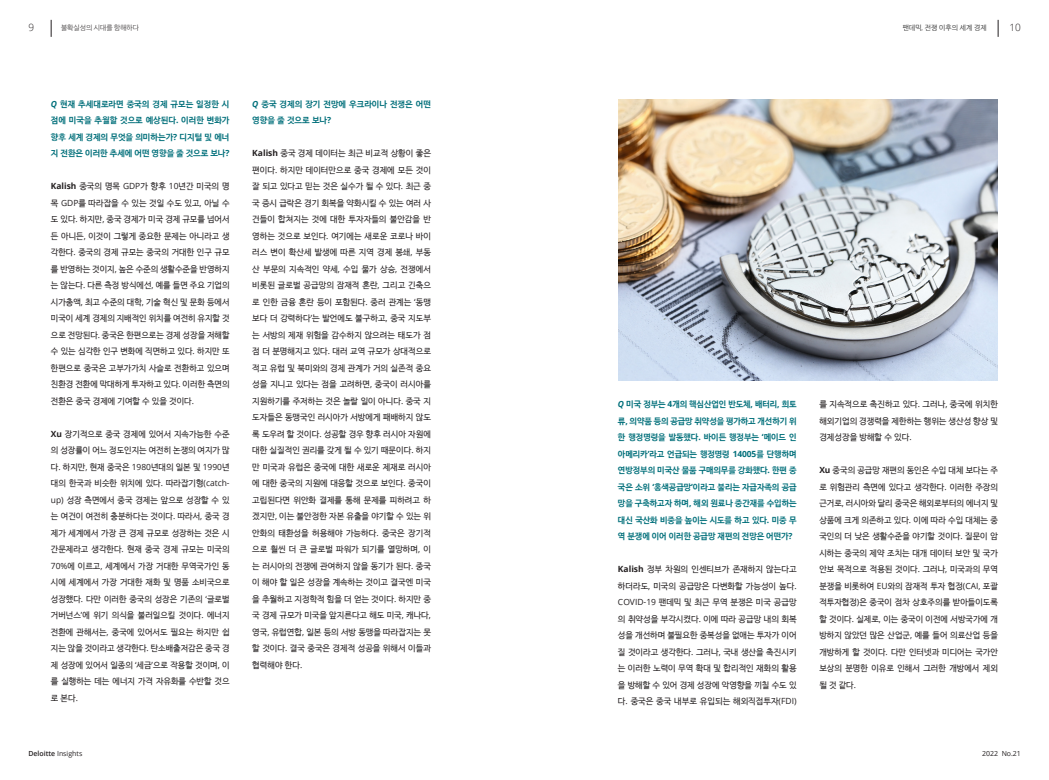
<style>
.page{position:relative;width:1049px;height:780px;background:#fff}
.page>*{position:absolute;margin:0;border:0;box-sizing:border-box;transform-origin:0 0}
.t1{font:300 10px "Open Sans";color:#231f20}
.t2{font:8.5px/16.5px "Nanum Barun Gothic";color:#231f20;text-align:justify}
.t3{font:700 8.5px/16.5px "Nanum Barun Gothic";color:#006f7a;text-align:justify}
.t4{font:600 7px "Open Sans";color:#231f20}
.t5{font:300 7px "Nanum Barun Gothic";color:#000}
.t6{font:300 7px "Nanum Barun Gothic";color:#231f20}
.t7{font:7px "Open Sans";letter-spacing:-.005em;color:#231f20}
.s1{font-family:"Open Sans"}
.s2{font-family:"Open Sans";font-style:italic}
.s3{font-family:"Open Sans";font-weight:700}
.s4{font-weight:400}
</style>
<div class="page">
<svg style="left:51px;top:20px;width:1px;height:17px"></svg>
<svg style="left:998px;top:20px;width:1px;height:17px"></svg>
<img style="left:618px;top:99px;width:380px;height:281px">
<p class="t1" style="left:28px;top:21px;width:7px">9</p>
<p class="t6" style="left:61px;top:25px;width:80px">불확실성의 시대를 항해하다</p>
<p class="t1" style="left:1009px;top:21px;width:13px">10</p>
<p class="t5" style="left:903px;top:24px;width:85px">팬데믹<span class="s1">,</span> 전쟁 이후의 세계 경제</p>
<p class="t3" style="left:51px;top:96px;width:180px"><span class="s2">Q</span> 현재 추세대로라면 중국의 경제 규모는 일정한 시 점에 미국을 추월할 것으로 예상된다<span class="s1">.</span> 이러한 변화가 향후 세계 경제의 무엇을 의미하는가<span class="s1">?</span> 디지털 및 에너 지 전환은 이러한 추세에 어떤 영향을 줄 것으로 보나<span class="s1">?</span></p>
<p class="t2" style="left:51px;top:178px;width:180px"><span class="s3">Kalish</span> 중국의 명목 <span class="s1">GDP</span>가 향후 <span class="s1">10</span>년간 미국의 명 목 <span class="s1">GDP</span>를 따라잡을 수 있는 것일 수도 있고<span class="s1">,</span> 아닐 수 도 있다<span class="s1">.</span> 하지만<span class="s1">,</span> 중국 경제가 미국 경제 규모를 넘어서 든 아니든<span class="s1">,</span> 이것이 그렇게 중요한 문제는 아니라고 생 각한다<span class="s1">.</span> 중국의 경제 규모는 중국의 거대한 인구 규모 를 반영하는 것이지<span class="s1">,</span> 높은 수준의 생활수준을 반영하지 는 않는다<span class="s1">.</span> 다른 측정 방식에선<span class="s1">,</span> 예를 들면 주요 기업의 시가총액<span class="s1">,</span> 최고 수준의 대학<span class="s1">,</span> 기술 혁신 및 문화 등에서 미국이 세계 경제의 지배적인 위치를 여전히 유지할 것 으로 전망된다<span class="s1">.</span> 중국은 한편으로는 경제 성장을 저해할 수 있는 심각한 인구 변화에 직면하고 있다<span class="s1">.</span> 하지만 또 한편으로 중국은 고부가가치 사슬로 전환하고 있으며 친환경 전환에 막대하게 투자하고 있다<span class="s1">.</span> 이러한 측면의 전환은 중국 경제에 기여할 수 있을 것이다<span class="s1">.</span></p>
<p class="t2" style="left:51px;top:426px;width:180px"><span class="s3">Xu</span> 장기적으로 중국 경제에 있어서 지속가능한 수준 의 성장률이 어느 정도인지는 여전히 논쟁의 여지가 많 다<span class="s1">.</span> 하지만<span class="s1">,</span> 현재 중국은 <span class="s1">1980</span>년대의 일본 및 <span class="s1">1990</span>년 대의 한국과 비슷한 위치에 있다<span class="s1">.</span> 따라잡기형<span class="s1">(catch&shy;up)</span> 성장 측면에서 중국 경제는 앞으로 성장할 수 있 는 여건이 여전히 충분하다는 것이다<span class="s1">.</span> 따라서<span class="s1">,</span> 중국 경 제가 세계에서 가장 큰 경제 규모로 성장하는 것은 시 간문제라고 생각한다<span class="s1">.</span> 현재 중국 경제 규모는 미국의 <span class="s1">70%</span>에 이르고<span class="s1">,</span> 세계에서 가장 거대한 무역국가인 동 시에 세계에서 가장 거대한 재화 및 명품 소비국으로 성장했다<span class="s1">.</span> 다만 이러한 중국의 성장은 기존의 <span class="s1">‘</span>글로벌 거버넌스<span class="s1">’</span>에 위기 의식을 불러일으킬 것이다<span class="s1">.</span> 에너지 전환에 관해서는<span class="s1">,</span> 중국에 있어서도 필요는 하지만 쉽 지는 않을 것이라고 생각한다<span class="s1">.</span> 탄소배출저감은 중국 경 제 성장에 있어서 일종의 <span class="s1">‘</span>세금<span class="s1">’</span>으로 작용할 것이며<span class="s1">,</span> 이 를 실행하는 데는 에너지 가격 자유화를 수반할 것으 로 본다<span class="s1">.</span></p>
<p class="t4" style="left:28px;top:748px;width:56px">Deloitte <span class="s4">Insights</span></p>
<p class="t3" style="left:252px;top:96px;width:180px"><span class="s2">Q</span> 중국 경제의 장기 전망에 우크라이나 전쟁은 어떤 영향을 줄 것으로 보나<span class="s1">?</span></p>
<p class="t2" style="left:252px;top:145px;width:180px"><span class="s3">Kalish</span> 중국 경제 데이터는 최근 비교적 상황이 좋은 편이다<span class="s1">.</span> 하지만 데이터만으로 중국 경제에 모든 것이 잘 되고 있다고 믿는 것은 실수가 될 수 있다<span class="s1">.</span> 최근 중 국 증시 급락은 경기 회복을 약화시킬 수 있는 여러 사 건들이 합쳐지는 것에 대한 투자자들의 불안감을 반 영하는 것으로 보인다<span class="s1">.</span> 여기에는 새로운 코로나 바이 러스 변이 확산세 발생에 따른 지역 경제 봉쇄<span class="s1">,</span> 부동 산 부문의 지속적인 약세<span class="s1">,</span> 수입 물가 상승<span class="s1">,</span> 전쟁에서 비롯된 글로벌 공급망의 잠재적 혼란<span class="s1">,</span> 그리고 긴축으 로 인한 금융 혼란 등이 포함된다<span class="s1">.</span> 중러 관계는 <span class="s1">‘</span>동맹 보다 더 강력하다<span class="s1">’</span>는 발언에도 불구하고<span class="s1">,</span> 중국 지도부 는 서방의 제재 위험을 감수하지 않으려는 태도가 점 점 더 분명해지고 있다<span class="s1">.</span> 대러 교역 규모가 상대적으로 적고 유럽 및 북미와의 경제 관계가 거의 실존적 중요 성을 지니고 있다는 점을 고려하면<span class="s1">,</span> 중국이 러시아를 지원하기를 주저하는 것은 놀랄 일이 아니다<span class="s1">.</span> 중국 지 도자들은 동맹국인 러시아가 서방에게 패배하지 않도 록 도우려 할 것이다<span class="s1">.</span> 성공할 경우 향후 러시아 자원에 대한 실질적인 권리를 갖게 될 수 있기 때문이다<span class="s1">.</span> 하지 만 미국과 유럽은 중국에 대한 새로운 제재로 러시아 에 대한 중국의 지원에 대응할 것으로 보인다<span class="s1">.</span> 중국이 고립된다면 위안화 결제를 통해 문제를 피하려고 하 겠지만<span class="s1">,</span> 이는 불안정한 자본 유출을 야기할 수 있는 위 안화의 태환성을 허용해야 가능하다<span class="s1">.</span> 중국은 장기적 으로 훨씬 더 큰 글로벌 파워가 되기를 열망하며<span class="s1">,</span> 이 는 러시아의 전쟁에 관여하지 않을 동기가 된다<span class="s1">.</span> 중국 이 해야 할 일은 성장을 계속하는 것이고 결국엔 미국 을 추월하고 지정학적 힘을 더 얻는 것이다<span class="s1">.</span> 하지만 중 국 경제 규모가 미국을 앞지른다고 해도 미국<span class="s1">,</span> 캐나다<span class="s1">, </span>영국<span class="s1">,</span> 유럽연합<span class="s1">,</span> 일본 등의 서방 동맹을 따라잡지는 못 할 것이다<span class="s1">.</span> 결국 중국은 경제적 성공을 위해서 이들과 협력해야 한다<span class="s1">.</span></p>
<p class="t3" style="left:618px;top:396px;width:180px"><span class="s2">Q</span> 미국 정부는 <span class="s1">4</span>개의 핵심산업인 반도체<span class="s1">,</span> 배터리<span class="s1">,</span> 희토 류<span class="s1">,</span> 의약품 등의 공급망 취약성을 평가하고 개선하기 위 한 행정명령을 발동했다<span class="s1">.</span> 바이든 행정부는 <span class="s1">‘</span>메이드 인 아메리카<span class="s1">’</span>라고 언급되는 행정명령 <span class="s1">14005</span>를 단행하며 연방정부의 미국산 물품 구매의무를 강화했다<span class="s1">.</span> 한편 중 국은 소위 <span class="s1">‘</span>홍색공급망<span class="s1">’</span>이라고 불리는 자급자족의 공급 망을 구축하고자 하며<span class="s1">,</span> 해외 원료나 중간재를 수입하는 대신 국산화 비중을 높이는 시도를 하고 있다<span class="s1">.</span> 미중 무 역 분쟁에 이어 이러한 공급망 재편의 전망은 어떤가<span class="s1">?</span></p>
<p class="t2" style="left:618px;top:561px;width:180px"><span class="s3">Kalish</span> 정부 차원의 인센티브가 존재하지 않는다고 하더라도<span class="s1">,</span> 미국의 공급망은 다변화할 가능성이 높다<span class="s1">.<br>COVID-19</span> 팬데믹 및 최근 무역 분쟁은 미국 공급망 의 취약성을 부각시켰다<span class="s1">.</span> 이에 따라 공급망 내의 회복 성을 개선하며 불필요한 중복성을 없애는 투자가 이어 질 것이라고 생각한다<span class="s1">.</span> 그러나<span class="s1">,</span> 국내 생산을 촉진시키 는 이러한 노력이 무역 확대 및 합리적인 재화의 활용 을 방해할 수 있어 경제 성장에 악영향을 끼칠 수도 있 다<span class="s1">.</span> 중국은 중국 내부로 유입되는 해외직접투자<span class="s1">(FDI)</span></p>
<p class="t2" style="left:819px;top:396px;width:180px">를 지속적으로 촉진하고 있다<span class="s1">.</span> 그러나<span class="s1">,</span> 중국에 위치한 해외기업의 경쟁력을 제한하는 행위는 생산성 향상 및 경제성장을 방해할 수 있다<span class="s1">.</span></p>
<p class="t2" style="left:819px;top:462px;width:180px"><span class="s3">Xu</span> 중국의 공급망 재편의 동인은 수입 대체 보다는 주 로 위험관리 측면에 있다고 생각한다<span class="s1">.</span> 이러한 주장의 근거로<span class="s1">,</span> 러시아와 달리 중국은 해외로부터의 에너지 및 상품에 크게 의존하고 있다<span class="s1">.</span> 이에 따라 수입 대체는 중 국인의 더 낮은 생활수준을 야기할 것이다<span class="s1">.</span> 질문이 암 시하는 중국의 제약 조치는 대개 데이터 보안 및 국가 안보 목적으로 적용된 것이다<span class="s1">.</span> 그러나<span class="s1">,</span> 미국과의 무역 분쟁을 비롯하여 <span class="s1">EU</span>와의 잠재적 투자 협정<span class="s1">(CAI,</span> 포괄 적투자협정<span class="s1">)</span>은 중국이 점차 상호주의를 받아들이도록 할 것이다<span class="s1">.</span> 실제로<span class="s1">,</span> 이는 중국이 이전에 서방국가에 개 방하지 않았던 많은 산업군<span class="s1">,</span> 예를 들어 의료산업 등을 개방하게 할 것이다<span class="s1">.</span> 다만 인터넷과 미디어는 국가안 보상의 분명한 이유로 인해서 그러한 개방에서 제외 될 것 같다<span class="s1">.</span></p>
<p class="t7" style="left:982px;top:748px;width:40px">2022 No.21</p>
</div>
